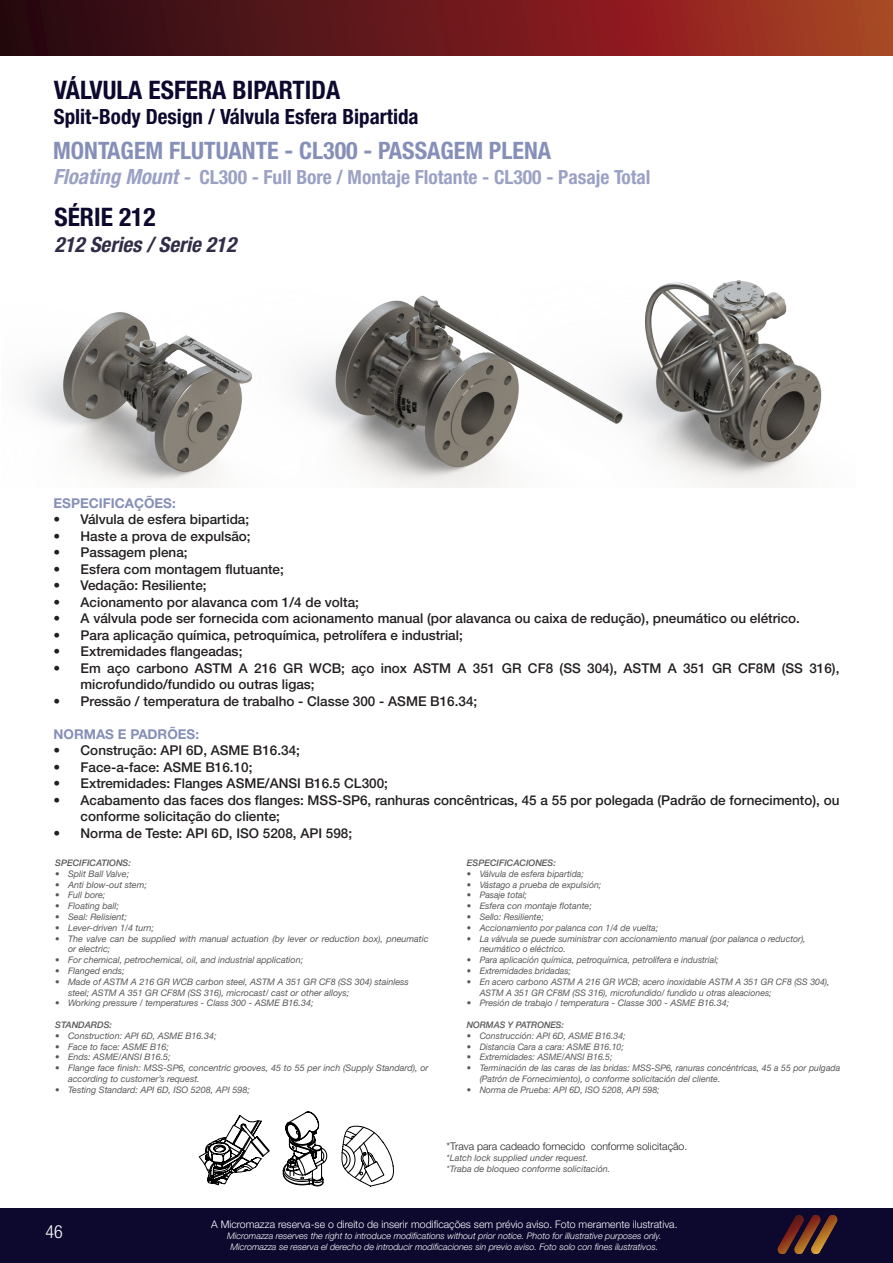
<style>
.page{position:relative;width:893px;height:1263px;background:#fff}
.page>*{position:absolute;margin:0;border:0;box-sizing:border-box;transform-origin:0 0}
.t1{font:25.5px "Helvetica Neue LT 77 Bd Cn";color:#0d092e}
.t2{font:24px "Helvetica Neue LT 77 Bd Cn";color:#868fb8}
.t3{font:21px "Helvetica Neue LT 77 Bd Cn";color:#0d092e}
.t4{font:21px "Helvetica Neue LT 77 Bd Cn Obl";color:#302c47}
.t5{font:19.5px "Helvetica Neue LT 77 Bd Cn";color:#9ba1c4}
.t6{font:18px "Helvetica Neue LT 47 Lt Cn";color:#fff}
.t7{font:13.5px/16.5px "Helvetica Neue LT 65 Md";color:#231f20}
.título_especificaçõe{font:13.5px "Helvetica Neue LT 75 Bd";color:#868fb8}
.t8{font:10.5px "Helvetica Neue LT 45 Lt";color:#fff}
.t9{font:10.5px "Helvetica Neue LT 45 Lt";color:#231f20}
.t10{font:9px/10.8px "Helvetica Neue LT 56 It";color:#57585a}
.t11{font:9px "Helvetica Neue LT 46 Lt It";color:#fff}
.título_especificaçõe-2{font:9px "Helvetica Neue LT 66 Md It";color:#57585a}
.titulo_especificaçõe{font:9px "Helvetica Neue LT 66 Md It";color:#57585a}
.s1{font-family:"Helvetica Neue LT 77 Bd Cn Obl";font-size:21px}
.s2{font-family:"Helvetica Neue LT 77 Bd Cn Obl"}
</style>
<div class="page">
<svg style="left:0;top:0;width:893px;height:56px;background:#6c1d1b"></svg>
<div style="left:0;top:1208px;width:893px;height:55px;background:#0d092e"></div>
<img style="left:777px;top:1215px;width:61px;height:39px">
<img style="left:26px;top:280px;width:796px;height:207px">
<svg style="left:341px;top:1126px;width:53px;height:60px"></svg>
<svg style="left:198px;top:1111px;width:130px;height:76px"></svg>
<p class="t1" style="left:54px;top:75px;width:288px">VÁLVULA ESFERA BIPARTIDA</p>
<p class="t3" style="left:54px;top:104px;width:366px">Split-Body Design / Válvula Esfera Bipartida</p>
<p class="t2" style="left:53px;top:136px;width:499px">MONTAGEM FLUTUANTE - CL300 - PASSAGEM PLENA</p>
<p class="t5" style="left:53px;top:166px;width:599px"><span class="s1">Floating Mount</span> <span class="s2">-</span> CL300 - Full Bore / Montaje Flotante - CL300 - Pasaje Total</p>
<p class="t1" style="left:54px;top:202px;width:103px">SÉRIE 212</p>
<p class="t4" style="left:54px;top:232px;width:183px">212 Series / Serie 212</p>
<p class="título_especificaçõe" style="left:54px;top:494px;width:124px">ESPECIFICAÇÕES:</p>
<p class="t7" style="left:54px;top:511px;width:197px">• Válvula de esfera bipartida;</p>
<p class="t7" style="left:54px;top:527px;width:199px">• Haste a prova de expulsão;</p>
<p class="t7" style="left:54px;top:544px;width:136px">• Passagem plena;</p>
<p class="t7" style="left:54px;top:560px;width:232px">• Esfera com montagem flutuante;</p>
<p class="t7" style="left:54px;top:577px;width:155px">• Vedação: Resiliente;</p>
<p class="t7" style="left:54px;top:593px;width:307px">• Acionamento por alavanca com 1/4 de volta;</p>
<p class="t7" style="left:54px;top:610px;width:748px">• A válvula pode ser fornecida com acionamento manual (por alavanca ou caixa de redução), pneumático ou elétrico.</p>
<p class="t7" style="left:54px;top:626px;width:411px">• Para aplicação química, petroquímica, petrolífera e industrial;</p>
<p class="t7" style="left:54px;top:643px;width:190px">• Extremidades flangeadas;</p>
<p class="t7" style="left:81px;top:659px;width:760px;text-indent:-27px">• Em aço carbono ASTM A 216 GR WCB; aço inox ASTM A 351 GR CF8 (SS 304), ASTM A 351 GR CF8M (SS 316), microfundido/fundido ou outras ligas;</p>
<p class="t7" style="left:54px;top:692px;width:425px">• Pressão / temperatura de trabalho - Classe 300 - ASME B16.34;</p>
<p class="título_especificaçõe" style="left:54px;top:725px;width:147px">NORMAS E PADRÕES:</p>
<p class="t7" style="left:54px;top:742px;width:248px">• Construção: API 6D, ASME B16.34;</p>
<p class="t7" style="left:54px;top:758px;width:200px">• Face-a-face: ASME B16.10;</p>
<p class="t7" style="left:54px;top:775px;width:336px">• Extremidades: Flanges ASME/ANSI B16.5 CL300;</p>
<p class="t7" style="left:81px;top:791px;width:760px;text-indent:-27px">• Acabamento das faces dos flanges: MSS-SP6, ranhuras concêntricas, 45 a 55 por polegada (Padrão de fornecimento), ou conforme solicitação do cliente;</p>
<p class="t7" style="left:54px;top:824px;width:300px">• Norma de Teste: API 6D, ISO 5208, API 598;</p>
<p class="titulo_especificaçõe" style="left:55px;top:857px;width:77px">SPECIFICATIONS:</p>
<p class="t10" style="left:55px;top:868px;width:75px">• Split Ball Valve;</p>
<p class="t10" style="left:55px;top:879px;width:93px">• Anti blow-out stem;</p>
<p class="t10" style="left:55px;top:889px;width:52px">• Full bore;</p>
<p class="t10" style="left:55px;top:900px;width:65px">• Floating ball;</p>
<p class="t10" style="left:55px;top:911px;width:73px">• Seal: Relisient;</p>
<p class="t10" style="left:55px;top:922px;width:100px">• Lever-driven 1/4 turn;</p>
<p class="t10" style="left:68px;top:933px;width:362px;text-indent:-13px">• The valve can be supplied with manual actuation (by lever or reduction box), pneumatic or electric;</p>
<p class="t10" style="left:55px;top:954px;width:249px">• For chemical, petrochemical, oil, and industrial application;</p>
<p class="t10" style="left:55px;top:965px;width:71px">• Flanged ends;</p>
<p class="t10" style="left:68px;top:976px;width:342px;text-indent:-13px">• Made of ASTM A 216 GR WCB carbon steel, ASTM A 351 GR CF8 (SS 304) stainless steel; ASTM A 351 GR CF8M (SS 316), microcast/ cast or other alloys;</p>
<p class="t10" style="left:55px;top:997px;width:260px">• Working pressure / temperatures - Class 300 - ASME B16.34;</p>
<p class="titulo_especificaçõe" style="left:55px;top:1019px;width:58px">STANDARDS:</p>
<p class="t10" style="left:55px;top:1030px;width:163px">• Construction: API 6D, ASME B16.34;</p>
<p class="t10" style="left:55px;top:1041px;width:115px">• Face to face: ASME B16;</p>
<p class="t10" style="left:55px;top:1051px;width:117px">• Ends: ASME/ANSI B16.5;</p>
<p class="t10" style="left:68px;top:1062px;width:362px;text-indent:-13px">• Flange face finish: MSS-SP6, concentric grooves, 45 to 55 per inch (Supply Standard), or according to customer’s request.</p>
<p class="t10" style="left:55px;top:1084px;width:196px">• Testing Standard: API 6D, ISO 5208, API 598;</p>
<p class="título_especificaçõe-2" style="left:467px;top:857px;width:91px">ESPECIFICACIONES:</p>
<p class="t10" style="left:467px;top:868px;width:118px">• Válvula de esfera bipartida;</p>
<p class="t10" style="left:467px;top:879px;width:136px">• Vástago a prueba de expulsión;</p>
<p class="t10" style="left:467px;top:889px;width:62px">• Pasaje total;</p>
<p class="t10" style="left:467px;top:900px;width:126px">• Esfera con montaje flotante;</p>
<p class="t10" style="left:467px;top:911px;width:78px">• Sello: Resiliente;</p>
<p class="t10" style="left:467px;top:922px;width:193px">• Accionamiento por palanca con 1/4 de vuelta;</p>
<p class="t10" style="left:480px;top:933px;width:328px;text-indent:-13px">• La válvula se puede suministrar con accionamiento manual (por palanca o reductor), neumático o eléctrico.</p>
<p class="t10" style="left:467px;top:954px;width:253px">• Para aplicación química, petroquímica, petrolífera e industrial;</p>
<p class="t10" style="left:467px;top:965px;width:106px">• Extremidades bridadas;</p>
<p class="t10" style="left:480px;top:976px;width:351px;text-indent:-13px">• En acero carbono ASTM A 216 GR WCB; acero inoxidable ASTM A 351 GR CF8 (SS 304),<br>ASTM A 351 GR CF8M (SS 316), microfundido/ fundido u otras aleaciones;</p>
<p class="t10" style="left:467px;top:997px;width:264px">• Presión de trabajo / temperatura - Classe 300 - ASME B16.34;</p>
<p class="título_especificaçõe-2" style="left:467px;top:1019px;width:99px">NORMAS Y PATRONES:</p>
<p class="t10" style="left:467px;top:1030px;width:160px">• Construcción: API 6D, ASME B16.34;</p>
<p class="t10" style="left:467px;top:1041px;width:159px">• Distancia Cara a cara: ASME B16.10;</p>
<p class="t10" style="left:467px;top:1051px;width:147px">• Extremidades: ASME/ANSI B16.5;</p>
<p class="t10" style="left:480px;top:1062px;width:362px;text-indent:-13px">• Terminación de las caras de las bridas: MSS-SP6, ranuras concéntricas, 45 a 55 por pulgada (Patrón de Fornecimiento), o conforme solicitación del cliente.</p>
<p class="t10" style="left:467px;top:1084px;width:194px">• Norma de Prueba: API 6D, ISO 5208, API 598;</p>
<p class="t6" style="left:45px;top:1221px;width:19px">46</p>
<p class="t9" style="left:446px;top:1140px;width:242px">*Trava para cadeado fornecido conforme solicitação.</p>
<p class="t10" style="left:446px;top:1152px;width:143px">*Latch lock supplied under request.</p>
<p class="t10" style="left:446px;top:1163px;width:165px">*Traba de bloqueo conforme solicitación.</p>
<p class="t8" style="left:211px;top:1218px;width:468px">A Micromazza reserva-se o direito de inserir modificações sem prévio aviso. Foto meramente ilustrativa.</p>
<p class="t11" style="left:227px;top:1230px;width:436px">Micromazza reserves the right to introduce modifications without prior notice. Photo for illustrative purposes only.</p>
<p class="t11" style="left:230px;top:1241px;width:429px">Micromazza se reserva el derecho de introducir modificaciones sin previo aviso. Foto solo con fines ilustrativos.</p>
</div>
